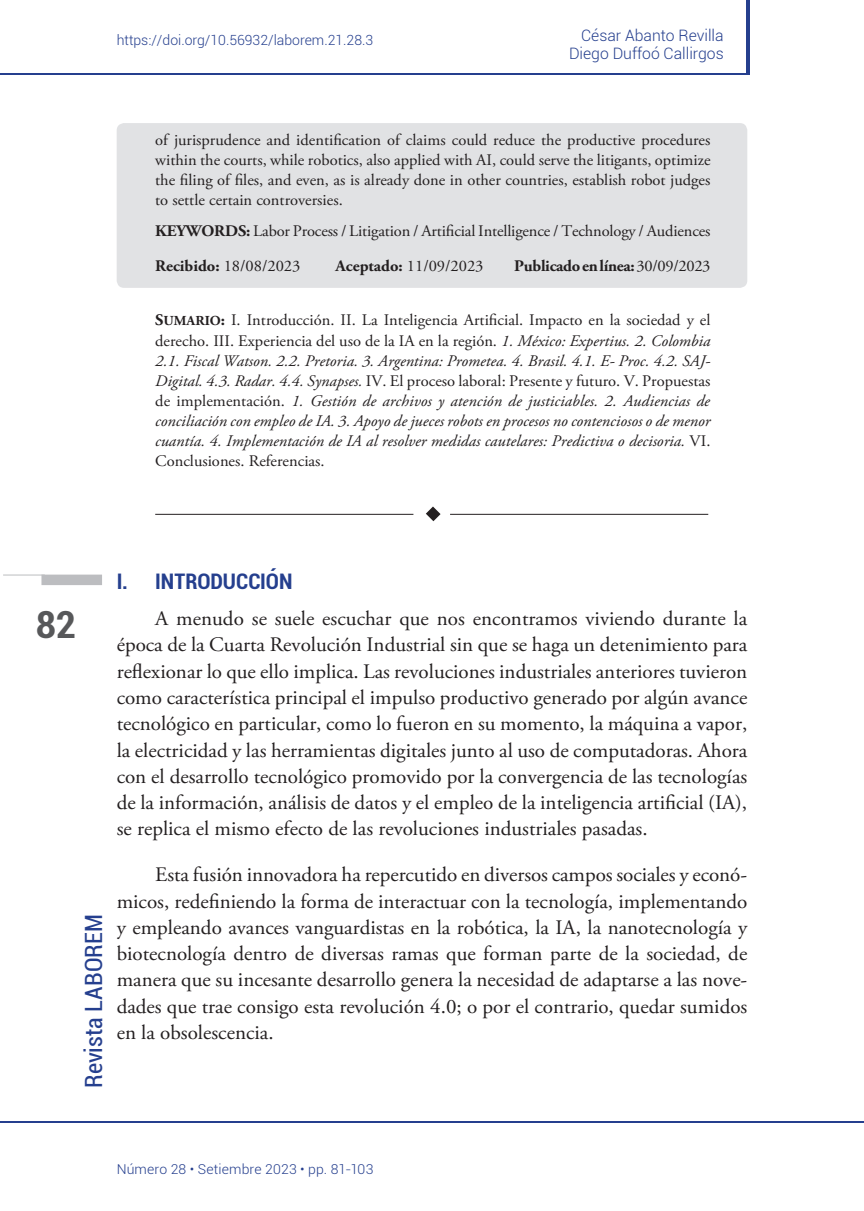
<style>
.page{position:relative;width:864px;height:1211px;background:#fff}
.page>*{position:absolute;margin:0;border:0;box-sizing:border-box;transform-origin:0 0}
.t1{font:700 condensed 37.27px "Roboto";color:#57585a}
.t2{font:condensed 23.8px "Roboto";color:#253f8e}
.t3{font:700 condensed 21.35px "Roboto";color:#253f8e}
.t4{font:20.65px/26.2px "Adobe Garamond Pro";color:#231f20;text-align:justify}
.t5{font:italic 16.1px/20.1px "Adobe Garamond Pro";color:#231f20;text-align:justify}
.t6{font:16.1px/20.1px "Adobe Garamond Pro";color:#231f20;text-align:justify}
.t7{font:700 16.1px "Adobe Garamond Pro";letter-spacing:-.02em;color:#231f20}
.t8{font:300 15.75px/18.4px "Roboto";color:#253f8e;text-align:right}
.t9{font:300 14px "Roboto";color:#253f8e}
.t10{font:300 13.65px "Roboto";letter-spacing:.01em;color:#253f8e}
.s1{font-weight:700}
.s2{font-weight:400}
.s3{font-family:"Adobe Garamond Pro Bold SC850";font-style:normal}
.s4{font-family:"Adobe Garamond Pro Bold SC850";font-style:normal;font-size:13.65px}
.s5{font-weight:700;font-style:normal}
.s6{font-style:normal}
</style>
<div class="page">
<hr style="left:3px;top:574px;width:42px;height:1px;background:#bcbdc0">
<div style="left:41px;top:574px;width:61px;height:11px;background:#bcbdc0"></div>
<svg style="left:0;top:0;width:749px;height:75px"></svg>
<svg style="left:0;top:1121px;width:863px;height:1px"></svg>
<div style="left:117px;top:123px;width:630px;height:165px;background:#e1e2e4;border-radius:7px"></div>
<hr style="left:155px;top:514px;width:258px;height:1px;background:#231f20">
<hr style="left:450px;top:514px;width:258px;height:1px;background:#231f20">
<svg style="left:426px;top:506px;width:14px;height:15px"></svg>
<p class="t9" style="left:117px;top:31px;width:258px">https://doi.org/10.56932/laborem.21.28.3</p>
<p class="t8" style="left:568px;top:25px;width:156px">César Abanto Revilla<br>Diego Duffoó Callirgos</p>
<p class="t6" style="left:155px;top:130px;width:556px">of jurisprudence and identification of claims could reduce the productive procedures within the courts, while robotics, also applied with AI, could serve the litigants, optimize the filing of files, and even, as is already done in other countries, establish robot judges to settle certain controversies.</p>
<p class="t6" style="left:155px;top:213px;width:556px;line-height:35px"><span class="s1">KEYWORDS:</span> Labor Process / Litigation / Artificial Intelligence / Technology / Audiences<br><span class="s1">Recibido:</span> 18/08/2023</p>
<p class="t6" style="left:335px;top:256px;width:149px"><span class="s1">Aceptado:</span> 11/09/2023</p>
<p class="t7" style="left:514px;top:256px;width:197px">Publicado en línea: <span class="s2">30/09/2023</span></p>
<p class="t5" style="left:155px;top:311px;width:556px"><span class="s3">S</span><span class="s4">UMARIO</span><span class="s5">:</span> <span class="s6">I. Introducción. II. La Inteligencia Artificial. Impacto en la sociedad y el derecho. III. Experiencia del uso de la IA en la región.</span> 1. México: Expertius. 2. Colombia 2.1. Fiscal Watson. 2.2. Pretoria. 3. Argentina: Prometea. 4. Brasil. 4.1. E- Proc. 4.2. SAJ-Digital. 4.3. Radar. 4.4. Synapses. <span class="s6">IV. El proceso laboral: Presente y futuro. V. Propuestas de implementación.</span> 1. Gestión de archivos y atención de justiciables. 2. Audiencias de conciliación con empleo de IA. 3. Apoyo de jueces robots en procesos no contenciosos o de menor cuantía. 4. Implementación de IA al resolver medidas cautelares: Predictiva o decisoria. <span class="s6">VI.<br>Conclusiones. Referencias.</span></p>
<h1 class="t1" style="left:36px;top:598px;width:42px">82</h1>
<p class="t2" style="left:77px;top:1087px;width:175px;rotate:-90deg">Revista LABOREM</p>
<p class="t3" style="left:117px;top:566px;width:177px">I. INTRODUCCIÓN</p>
<p class="t4" style="left:117px;top:606px;width:632px;text-indent:38px">A menudo se suele escuchar que nos encontramos viviendo durante la época de la Cuarta Revolución Industrial sin que se haga un detenimiento para reflexionar lo que ello implica. Las revoluciones industriales anteriores tuvieron como característica principal el impulso productivo generado por algún avance tecnológico en particular, como lo fueron en su momento, la máquina a vapor, la electricidad y las herramientas digitales junto al uso de computadoras. Ahora con el desarrollo tecnológico promovido por la convergencia de las tecnologías de la información, análisis de datos y el empleo de la inteligencia artificial (IA), se replica el mismo efecto de las revoluciones industriales pasadas.</p>
<p class="t4" style="left:117px;top:862px;width:632px;text-indent:38px">Esta fusión innovadora ha repercutido en diversos campos sociales y econó&shy;micos, redefiniendo la forma de interactuar con la tecnología, implementando y empleando avances vanguardistas en la robótica, la IA, la nanotecnología y biotecnología dentro de diversas ramas que forman parte de la sociedad, de manera que su incesante desarrollo genera la necesidad de adaptarse a las nove&shy;dades que trae consigo esta revolución 4.0; o por el contrario, quedar sumidos en la obsolescencia.</p>
<p class="t10" style="left:117px;top:1159px;width:258px">Número 28 • Setiembre 2023 • pp. 81-103</p>
</div>
